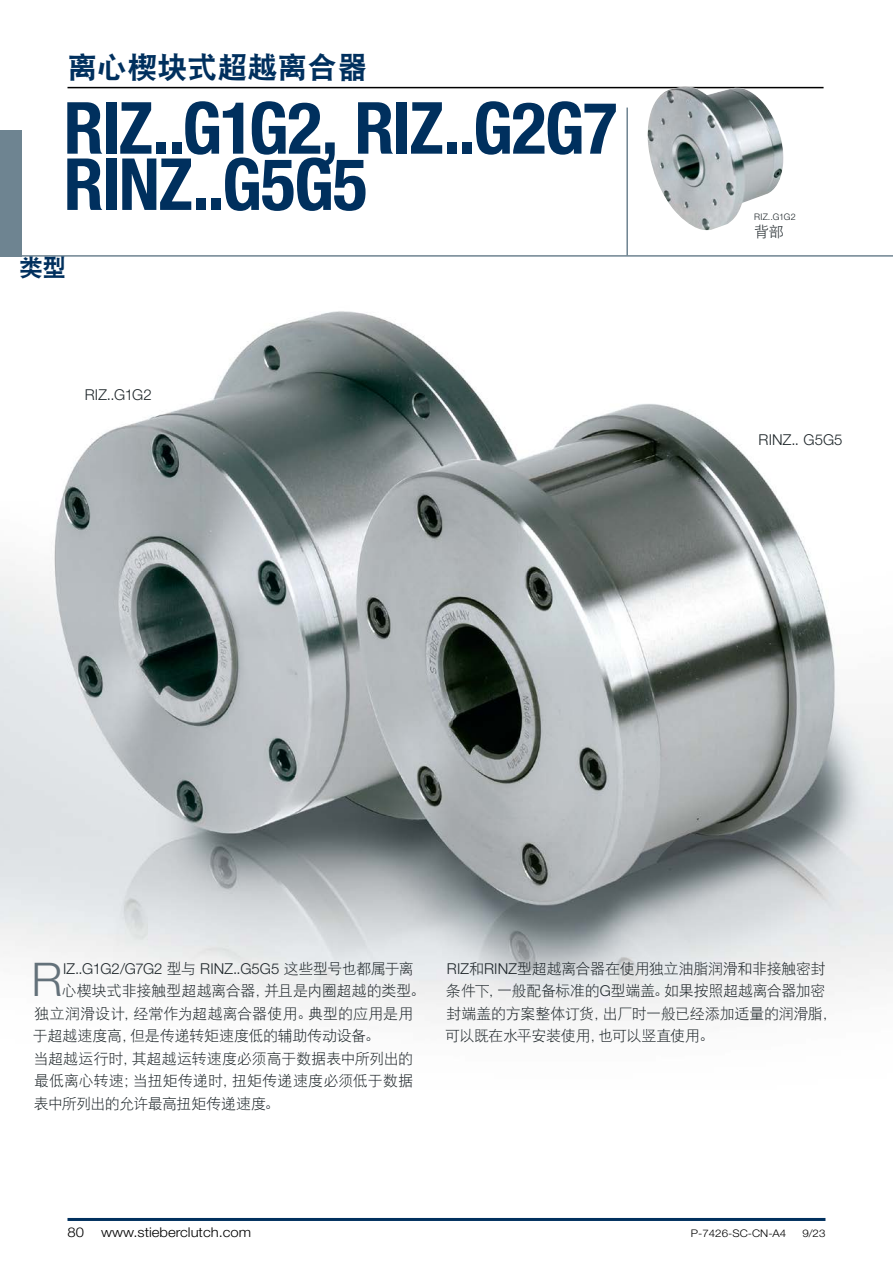
<style>
.page{position:relative;width:893px;height:1263px;background:#fff}
.page>*{position:absolute;margin:0;border:0;box-sizing:border-box;transform-origin:0 0}
.t1{font:700 condensed 72px/56.2px "Helvetica Neue LT Std";letter-spacing:-.025em;color:#00305e}
.t2{font:300 46.5px "Helvetica Neue LT Std";color:#63717a}
.t3{font:30px "DFP Hei W9";color:#00305e}
.t4{font:24px "DFP Hei W9";color:#00305e}
.t5{font:15px/22.5px "DFP Hei W3";letter-spacing:-.015em;color:#1d2529}
.t6{font:300 15px "Helvetica Neue LT Std";letter-spacing:.005em;color:#1d2529}
.t7{font:300 13.5px "Helvetica Neue LT Std";color:#000;scale:1.1 1}
.t8{font:300 10.5px "Helvetica Neue LT Std";color:#000;scale:1.1 1}
.t9{font:300 9px "Helvetica Neue LT Std";letter-spacing:.02em;color:#1d2529}
.s1{font-family:"DFP Hei W3";font-weight:400}
.s2{font-family:"Helvetica Neue LT Std";font-weight:300}
</style>
<div class="page">
<hr style="left:68px;top:87px;width:756px;height:1px;background:#000">
<hr style="left:0;top:255px;width:893px;height:2px;background:#6e8491">
<div style="left:0;top:130px;width:21px;height:126px;background:#6e8491"></div>
<img style="left:0;top:311px;width:893px;height:707px">
<img style="left:647px;top:86px;width:136px;height:145px">
<hr style="left:68px;top:1218px;width:757px;height:3px;background:#00305e">
<hr style="left:626px;top:108px;width:2px;height:148px;background:#6e8491">
<h3 class="t3" style="left:68px;top:51px;width:301px">离心楔块式超越离合器</h3>
<h1 class="t1" style="left:64px;top:99px;width:555px">RIZ..G1G2, RIZ..G2G7<br>RINZ..G5G5</h1>
<h3 class="t4" style="left:19px;top:254px;width:49px">类型</h3>
<p class="t6" style="left:85px;top:385px;width:68px">RIZ..G1G2</p>
<p class="t9" style="left:754px;top:211px;width:43px">RIZ..G1G2</p>
<p class="t5" style="left:754px;top:220px;width:31px">背部</p>
<p class="t6" style="left:759px;top:430px;width:86px">RINZ.. G5G5</p>
<h2 class="t2" style="left:31px;top:951px;width:33px">R</h2>
<p class="t6" style="left:63px;top:959px;width:352px">IZ..G1G2/G7G2 <span class="s1">型与</span> RINZ..G5G5 <span class="s1">这些型号也都属于离</span></p>
<p class="t5" style="left:33px;top:979px;width:394px;text-indent:29px">心楔块式非接触型超越离合器，并且是内圈超越的类型。独立润滑设计，经常作为超越离合器使用。典型的应用是用于超越速度高，但是传递转矩速度低的辅助传动设备。<br>当超越运行时，其超越运转速度必须高于数据表中所列出的最低离心转速；当扭矩传递时，扭矩传递速度必须低于数据表中所列出的允许最高扭矩传递速度。</p>
<p class="t5" style="left:445px;top:957px;width:393px"><span class="s2">RIZ</span>和<span class="s2">RINZ</span>型超越离合器在使用独立油脂润滑和非接触密封条件下，一般配备标准的<span class="s2">G</span>型端盖。如果按照超越离合器加密封端盖的方案整体订货，出厂时一般已经添加适量的润滑脂，可以既在水平安装使用，也可以竖直使用。</p>
<p class="t7" style="left:68px;top:1223px;width:17px">80</p>
<p class="t7" style="left:101px;top:1223px;width:138px">www.stieberclutch.com</p>
<p class="t8" style="left:691px;top:1226px;width:88px">P-7426-SC-CN-A4</p>
<p class="t8" style="left:802px;top:1226px;width:23px">9/23</p>
</div>
